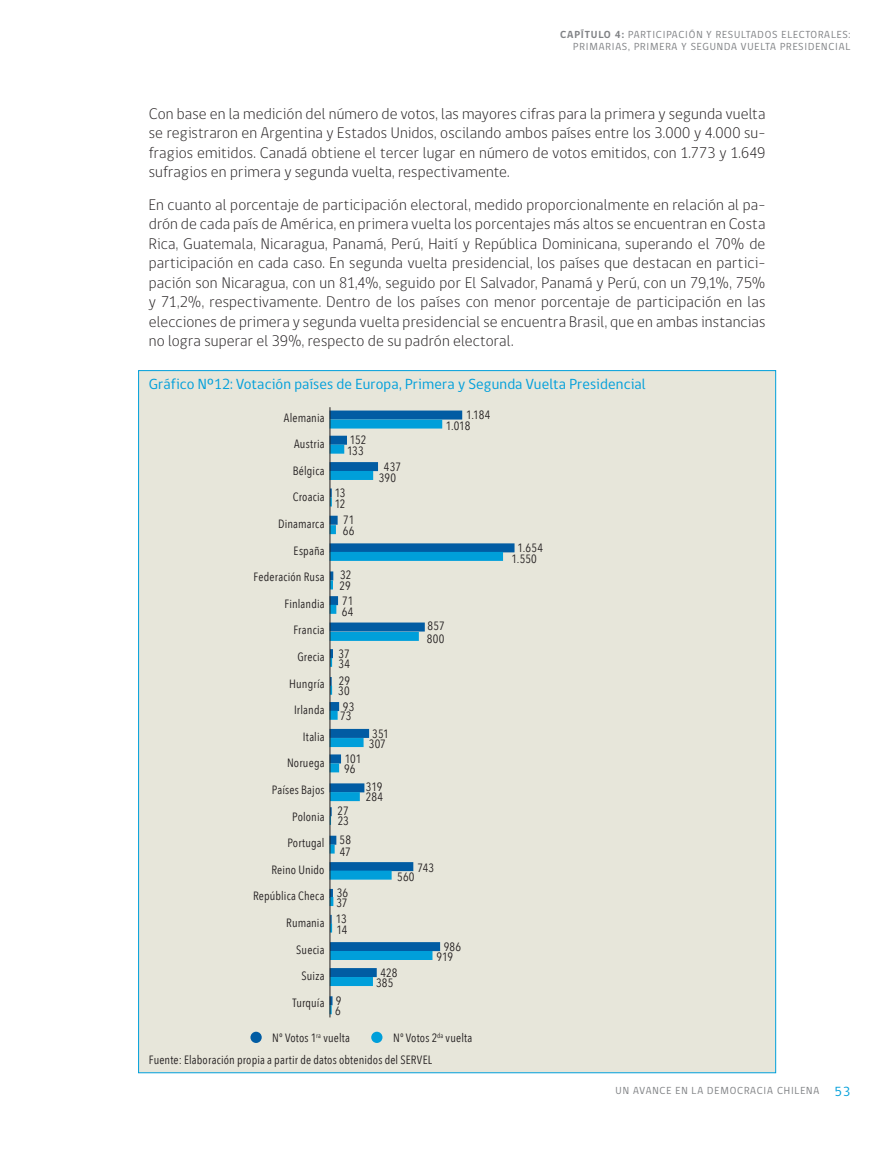
<style>
.page{position:relative;width:893px;height:1149px;background:#fff}
.page>*{position:absolute;margin:0;border:0;box-sizing:border-box;transform-origin:0 0}
.t1{font:300 15.75px/19.5px "gob CL";letter-spacing:.01em;color:#231f20;text-align:justify}
.t2{font:15px "gob CL";letter-spacing:.01em;color:#009fda}
.t3{font:12px/26px "Avenir Next Condensed";letter-spacing:.01em;color:#231f20}
.t4{font:10.5px/12.6px "gob CL";letter-spacing:.08em;color:#808285;text-align:right}
.s1{font-weight:700}
.s2{font-size:13.5px;color:#009fda}
</style>
<div class="page">
<div style="left:138px;top:370px;width:638px;height:702px;background:#e7e6da;border:1px solid #009fda"></div>
<div style="left:330px;top:410px;width:132px;height:9px;background:#015ca3"></div>
<div style="left:330px;top:419px;width:112px;height:9px;background:#009fda"></div>
<div style="left:330px;top:435px;width:17px;height:9px;background:#015ca3"></div>
<div style="left:330px;top:444px;width:14px;height:9px;background:#009fda"></div>
<div style="left:330px;top:462px;width:48px;height:9px;background:#015ca3"></div>
<div style="left:330px;top:471px;width:43px;height:9px;background:#009fda"></div>
<div style="left:330px;top:515px;width:8px;height:9px;background:#015ca3"></div>
<div style="left:330px;top:525px;width:6px;height:9px;background:#009fda"></div>
<div style="left:330px;top:543px;width:184px;height:9px;background:#015ca3"></div>
<div style="left:330px;top:551px;width:173px;height:9px;background:#009fda"></div>
<svg style="left:331px;top:488px;width:1px;height:18px"></svg>
<svg style="left:331px;top:571px;width:2px;height:18px"></svg>
<div style="left:330px;top:596px;width:8px;height:9px;background:#015ca3"></div>
<div style="left:330px;top:604px;width:6px;height:9px;background:#009fda"></div>
<div style="left:330px;top:622px;width:95px;height:9px;background:#015ca3"></div>
<div style="left:330px;top:631px;width:89px;height:9px;background:#009fda"></div>
<div style="left:330px;top:701px;width:9px;height:9px;background:#015ca3"></div>
<div style="left:330px;top:710px;width:8px;height:9px;background:#009fda"></div>
<svg style="left:331px;top:649px;width:2px;height:17px"></svg>
<svg style="left:331px;top:677px;width:1px;height:17px"></svg>
<div style="left:330px;top:728px;width:39px;height:9px;background:#015ca3"></div>
<div style="left:330px;top:737px;width:34px;height:9px;background:#009fda"></div>
<div style="left:330px;top:754px;width:11px;height:9px;background:#015ca3"></div>
<div style="left:330px;top:763px;width:9px;height:9px;background:#009fda"></div>
<div style="left:330px;top:783px;width:34px;height:9px;background:#015ca3"></div>
<div style="left:330px;top:791px;width:30px;height:9px;background:#009fda"></div>
<div style="left:330px;top:835px;width:6px;height:9px;background:#015ca3"></div>
<div style="left:330px;top:844px;width:5px;height:9px;background:#009fda"></div>
<div style="left:330px;top:861px;width:83px;height:9px;background:#015ca3"></div>
<div style="left:330px;top:870px;width:62px;height:9px;background:#009fda"></div>
<svg style="left:331px;top:888px;width:2px;height:17px"></svg>
<svg style="left:331px;top:914px;width:1px;height:18px"></svg>
<div style="left:330px;top:967px;width:47px;height:9px;background:#015ca3"></div>
<div style="left:330px;top:976px;width:43px;height:9px;background:#009fda"></div>
<svg style="left:331px;top:996px;width:2px;height:17px"></svg>
<div style="left:330px;top:941px;width:110px;height:9px;background:#015ca3"></div>
<div style="left:330px;top:950px;width:102px;height:9px;background:#009fda"></div>
<hr style="left:330px;top:407px;width:1px;height:610px;background:#231f20">
<div style="left:371px;top:1031px;width:11px;height:11px;background:#009fda;border-radius:50%"></div>
<div style="left:250px;top:1031px;width:12px;height:11px;background:#015ca3;border-radius:50%"></div>
<p class="t4" style="left:560px;top:28px;width:292px"><span class="s1">CAPÍTULO 4:</span> PARTICIPACIÓN Y RESULTADOS ELECTORALES:<br>PRIMARIAS, PRIMERA Y SEGUNDA VUELTA PRESIDENCIAL</p>
<p class="t1" style="left:149px;top:104px;width:618px">Con base en la medición del número de votos, las mayores cifras para la primera y segunda vuelta se registraron en Argentina y Estados Unidos, oscilando ambos países entre los 3.000 y 4.000 su&shy;fragios emitidos. Canadá obtiene el tercer lugar en número de votos emitidos, con 1.773 y 1.649 sufragios en primera y segunda vuelta, respectivamente.</p>
<p class="t1" style="left:149px;top:195px;width:618px">En cuanto al porcentaje de participación electoral, medido proporcionalmente en relación al pa&shy;drón de cada país de América, en primera vuelta los porcentajes más altos se encuentran en Costa Rica, Guatemala, Nicaragua, Panamá, Perú, Haití y República Dominicana, superando el 70% de participación en cada caso. En segunda vuelta presidencial, los países que destacan en partici&shy;pación son Nicaragua, con un 81,4%, seguido por El Salvador, Panamá y Perú, con un 79,1%, 75% y 71,2%, respectivamente. Dentro de los países con menor porcentaje de participación en las elecciones de primera y segunda vuelta presidencial se encuentra Brasil, que en ambas instancias no logra superar el 39%, respecto de su padrón electoral.</p>
<p class="t2" style="left:149px;top:374px;width:499px">Gráfico Nº12: Votación países de Europa, Primera y Segunda Vuelta Presidencial</p>
<p class="t3" style="left:284px;top:404px;width:42px">Alemania</p>
<p class="t3" style="left:294px;top:431px;width:32px">Austria</p>
<p class="t3" style="left:293px;top:457px;width:33px">Bélgica</p>
<p class="t3" style="left:293px;top:484px;width:33px">Croacia</p>
<p class="t3" style="left:278px;top:510px;width:48px">Dinamarca</p>
<p class="t3" style="left:294px;top:537px;width:32px">España</p>
<p class="t3" style="left:253px;top:564px;width:73px">Federación Rusa</p>
<p class="t3" style="left:284px;top:590px;width:42px">Finlandia</p>
<p class="t3" style="left:293px;top:617px;width:33px">Francia</p>
<p class="t3" style="left:297px;top:643px;width:29px">Grecia</p>
<p class="t3" style="left:289px;top:670px;width:37px">Hungría</p>
<p class="t3" style="left:294px;top:696px;width:32px">Irlanda</p>
<p class="t3" style="left:303px;top:723px;width:23px">Italia</p>
<p class="t3" style="left:287px;top:750px;width:39px">Noruega</p>
<p class="t3" style="left:272px;top:776px;width:54px">Países Bajos</p>
<p class="t3" style="left:292px;top:803px;width:34px">Polonia</p>
<p class="t3" style="left:287px;top:829px;width:39px">Portugal</p>
<p class="t3" style="left:271px;top:856px;width:55px">Reino Unido</p>
<p class="t3" style="left:253px;top:883px;width:73px">República Checa</p>
<p class="t3" style="left:286px;top:909px;width:40px">Rumania</p>
<p class="t3" style="left:296px;top:936px;width:30px">Suecia</p>
<p class="t3" style="left:302px;top:962px;width:24px">Suiza</p>
<p class="t3" style="left:292px;top:989px;width:34px">Turquía</p>
<p class="t3" style="left:466px;top:402px;width:26px">1.184</p>
<p class="t3" style="left:350px;top:427px;width:18px">152</p>
<p class="t3" style="left:347px;top:437px;width:18px">133</p>
<p class="t3" style="left:335px;top:479px;width:12px">13</p>
<p class="t3" style="left:343px;top:507px;width:13px">71</p>
<p class="t3" style="left:335px;top:490px;width:12px">12</p>
<p class="t3" style="left:343px;top:518px;width:13px">66</p>
<p class="t3" style="left:384px;top:454px;width:19px">437</p>
<p class="t3" style="left:379px;top:464px;width:19px">390</p>
<p class="t3" style="left:340px;top:561px;width:15px">32<br>71</p>
<p class="t3" style="left:339px;top:572px;width:16px">29<br>64</p>
<p class="t3" style="left:338px;top:640px;width:13px">37</p>
<p class="t3" style="left:339px;top:667px;width:17px;text-align:center">29<br>93</p>
<p class="t3" style="left:338px;top:650px;width:13px">34</p>
<p class="t3" style="left:338px;top:678px;width:15px;line-height:25px">30<br>73</p>
<p class="t3" style="left:372px;top:720px;width:18px">351</p>
<p class="t3" style="left:345px;top:745px;width:18px">101</p>
<p class="t3" style="left:344px;top:755px;width:13px">96</p>
<p class="t3" style="left:369px;top:731px;width:19px">307</p>
<p class="t3" style="left:338px;top:797px;width:13px">27</p>
<p class="t3" style="left:340px;top:826px;width:13px">58</p>
<p class="t3" style="left:338px;top:807px;width:13px">23</p>
<p class="t3" style="left:340px;top:838px;width:13px">47</p>
<p class="t3" style="left:366px;top:773px;width:18px">319</p>
<p class="t3" style="left:366px;top:783px;width:19px">284</p>
<p class="t3" style="left:446px;top:413px;width:26px">1.018</p>
<p class="t3" style="left:428px;top:613px;width:19px">857</p>
<p class="t3" style="left:427px;top:625px;width:19px">800</p>
<p class="t3" style="left:337px;top:879px;width:13px">36</p>
<p class="t3" style="left:336px;top:905px;width:12px">13</p>
<p class="t3" style="left:336px;top:889px;width:13px">37</p>
<p class="t3" style="left:336px;top:916px;width:12px">14</p>
<p class="t3" style="left:335px;top:995px;width:8px;line-height:9.9px">9<br>6</p>
<p class="t3" style="left:418px;top:854px;width:18px">743</p>
<p class="t3" style="left:397px;top:863px;width:19px">560</p>
<p class="t3" style="left:381px;top:959px;width:18px">428</p>
<p class="t3" style="left:376px;top:969px;width:19px">385</p>
<p class="t3" style="left:444px;top:933px;width:19px">986</p>
<p class="t3" style="left:436px;top:943px;width:18px">919</p>
<p class="t3" style="left:393px;top:1024px;width:81px">Nº Votos 2<sup>da</sup> vuelta</p>
<p class="t3" style="left:149px;top:1026px;width:285px;line-height:21.5px;text-indent:123px">Nº Votos 1<sup>ra</sup> vuelta<br>Fuente: Elaboración propia a partir de datos obtenidos del SERVEL</p>
<p class="t3" style="left:517px;top:534px;width:27px">1.654</p>
<p class="t3" style="left:512px;top:545px;width:27px">1.550</p>
<p class="t4" style="left:616px;top:1084px;width:236px">UN AVANCE EN LA DEMOCRACIA CHILENA <span class="s2">53</span></p>
</div>
